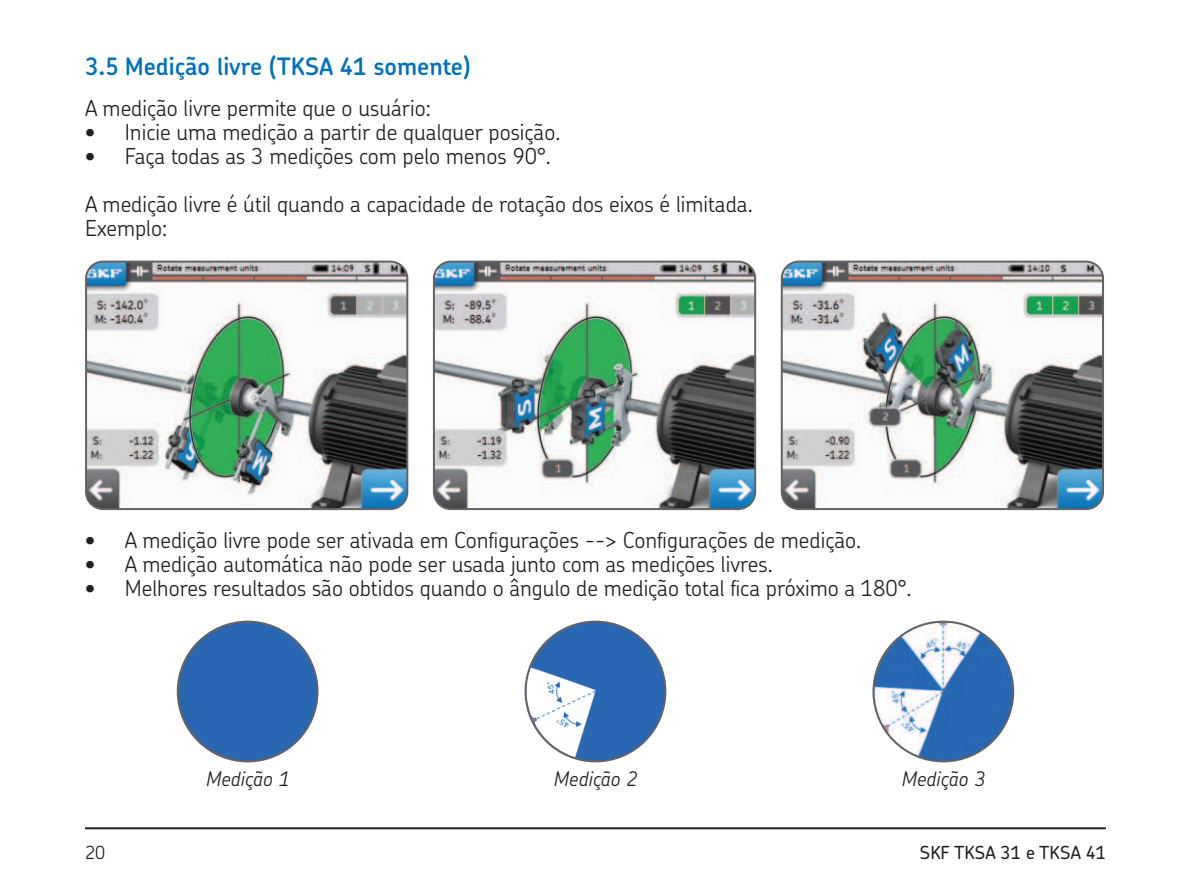
<style>
.page{position:relative;width:1191px;height:893px;background:#fff}
.page>*{position:absolute;margin:0;border:0;box-sizing:border-box;transform-origin:0 0}
.t1{font:600 24px "SKF Chevin OT";color:#0072bc}
.t2{font:300 22px/48px "SKF Chevin OT";color:#231f20}
.t3{font:italic 300 20px "SKF Chevin OT";color:#231f20}
.t4{font:500 18px "SKF Chevin OT";color:#231f20}
.t5{font:300 18px "SKF Chevin OT";color:#231f20}
</style>
<div class="page">
<hr style="left:85px;top:827px;width:1021px;height:2px;background:#231f20">
<img style="left:88px;top:262px;width:319px;height:247px">
<div style="left:85px;top:261px;width:323px;height:249px;border:2px solid #636366;border-radius:17px"></div>
<img style="left:434px;top:262px;width:321px;height:247px">
<div style="left:433px;top:261px;width:323px;height:249px;border:2px solid #636366;border-radius:17px"></div>
<img style="left:783px;top:262px;width:320px;height:245px">
<div style="left:780px;top:261px;width:324px;height:249px;border:2px solid #636366;border-radius:17px"></div>
<div style="left:178px;top:622px;width:139px;height:139px;background:#2a67b2;border-radius:70px"></div>
<img style="left:525px;top:622px;width:140px;height:139px;border-radius:70px">
<img style="left:873px;top:622px;width:140px;height:139px;border-radius:70px">
<p class="t1" style="left:85px;top:51px;width:387px">3.5 Medição livre (TKSA 41 somente)</p>
<p class="t2" style="left:85px;top:83px;width:347px">A medição livre permite que o usuário:</p>
<p class="t2" style="left:85px;top:107px;width:477px">• Inicie uma medição a partir de qualquer posição.</p>
<p class="t2" style="left:85px;top:131px;width:669px">• Faça todas as 3 medições com pelo menos 90°.<br>A medição livre é útil quando a capacidade de rotação dos eixos é limitada.</p>
<p class="t2" style="left:85px;top:203px;width:84px">Exemplo:</p>
<p class="t2" style="left:85px;top:515px;width:777px">• A medição livre pode ser ativada em Configurações --&gt; Configurações de medição.</p>
<p class="t2" style="left:85px;top:539px;width:689px">• A medição automática não pode ser usada junto com as medições livres.</p>
<p class="t2" style="left:85px;top:563px;width:828px">• Melhores resultados são obtidos quando o ângulo de medição total fica próximo a 180°.</p>
<p class="t3" style="left:206px;top:770px;width:85px">Medição 1</p>
<p class="t3" style="left:553px;top:770px;width:85px">Medição 2</p>
<p class="t3" style="left:901px;top:770px;width:85px">Medição 3</p>
<p class="t5" style="left:85px;top:841px;width:22px">20</p>
<p class="t4" style="left:920px;top:842px;width:187px">SKF TKSA 31 e TKSA 41</p>
</div>
